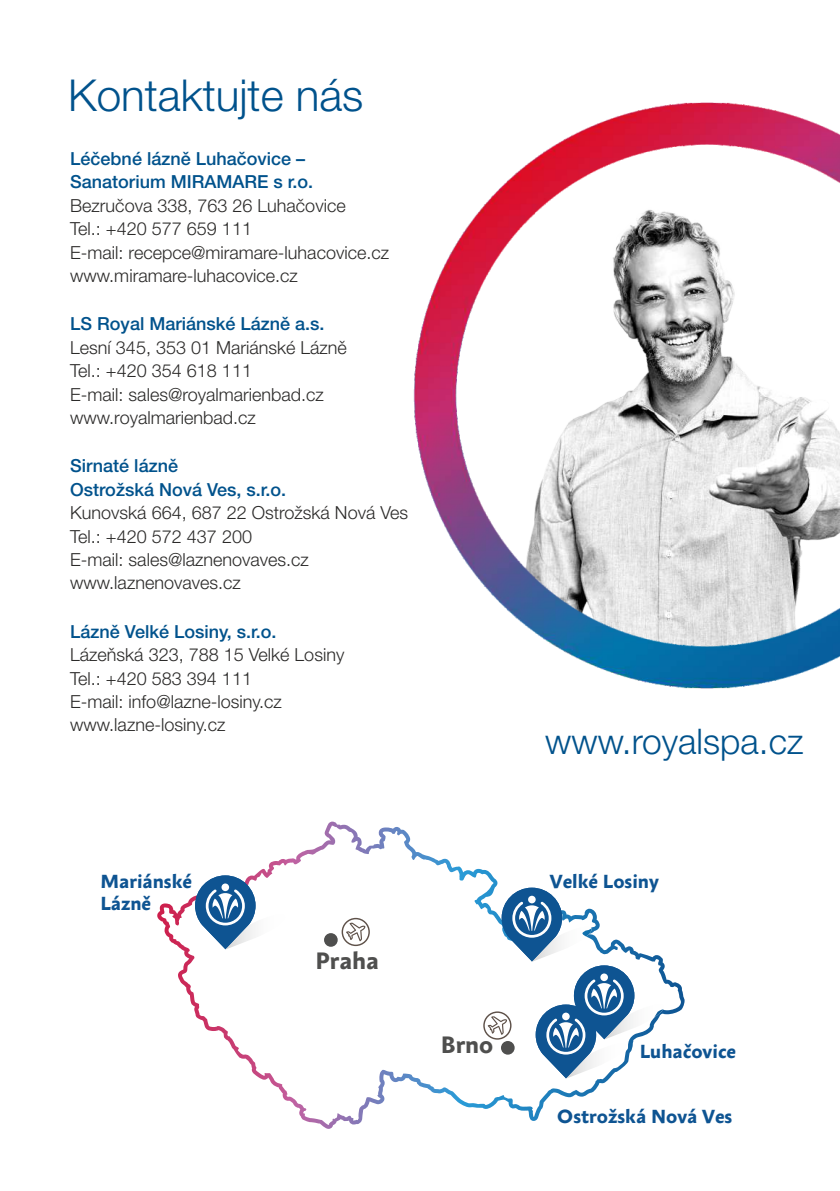
<style>
.page{position:relative;width:840px;height:1191px;background:#fff}
.page>*{position:absolute;margin:0;border:0;box-sizing:border-box;transform-origin:0 0}
.t1{font:300 44px "Helvetica Neue LT Pro";color:#00528c}
.t2{font:300 35.4px "Helvetica Neue LT Pro";color:#00528c}
.t3{font:700 23.6px "Anselm Sans";color:#4f4f4e}
.t4{font:700 18.8px/22.6px "Anselm Sans";color:#0e5492}
.t5{font:300 18px/23.4px "Helvetica Neue LT Pro";color:#2b2a29}
.t6{font:500 18px/23.2px "Helvetica Neue LT Pro";color:#00528c}
</style>
<div class="page">
<img style="left:413px;top:102px;width:426px;height:587px">
<img style="left:634px;top:1009px;width:29px;height:30px">
<svg style="left:654px;top:1009px;width:8px;height:8px"></svg>
<div style="left:324px;top:933px;width:13px;height:13px;background:#4f4f4e;border-radius:50%"></div>
<svg style="left:346px;top:922px;width:19px;height:19px"></svg>
<div style="left:341px;top:918px;width:28px;height:28px;border:1px solid #5e5149;border-radius:50%"></div>
<div style="left:483px;top:1011px;width:28px;height:28px;border:1px solid #5e5149;border-radius:50%"></div>
<svg style="left:157px;top:823px;width:174px;height:126px"></svg>
<svg style="left:487px;top:887px;width:147px;height:191px"></svg>
<h1 class="t1" style="left:68px;top:80px;width:296px">Kontaktujte nás</h1>
<p class="t6" style="left:70px;top:150px;width:244px">Léčebné lázně Luhačovice –<br>Sanatorium MIRAMARE s r.o.</p>
<p class="t5" style="left:70px;top:196px;width:320px">Bezručova 338, 763 26 Luhačovice<br>Tel.: +420 577 659 111<br>E-mail: recepce@miramare-luhacovice.cz www.miramare-luhacovice.cz</p>
<p class="t6" style="left:70px;top:315px;width:256px">LS Royal Mariánské Lázně a.s.</p>
<p class="t5" style="left:70px;top:338px;width:278px">Lesní 345, 353 01 Mariánské Lázně<br>Tel.: +420 354 618 111<br>E-mail: sales@royalmarienbad.cz www.royalmarienbad.cz</p>
<p class="t6" style="left:70px;top:457px;width:217px">Sirnaté lázně<br>Ostrožská Nová Ves, s.r.o.</p>
<p class="t5" style="left:70px;top:503px;width:339px">Kunovská 664, 687 22 Ostrožská Nová Ves<br>Tel.: +420 572 437 200<br>E-mail: sales@laznenovaves.cz www.laznenovaves.cz</p>
<p class="t6" style="left:70px;top:622px;width:208px">Lázně Velké Losiny, s.r.o.</p>
<p class="t5" style="left:70px;top:645px;width:275px">Lázeňská 323, 788 15 Velké Losiny<br>Tel.: +420 583 394 111<br>E-mail: info@lazne-losiny.cz www.lazne-losiny.cz</p>
<h2 class="t2" style="left:545px;top:729px;width:259px">www.royalspa.cz</h2>
<p class="t4" style="left:100px;top:871px;width:93px">Mariánské<br>Lázně</p>
<p class="t4" style="left:549px;top:871px;width:110px">Velké Losiny</p>
<h3 class="t3" style="left:315px;top:951px;width:65px">Praha</h3>
<h3 class="t3" style="left:440px;top:1035px;width:54px">Brno</h3>
<p class="t4" style="left:639px;top:1042px;width:98px">Luhačovice</p>
<p class="t4" style="left:556px;top:1107px;width:177px">Ostrožská Nová Ves</p>
</div>
